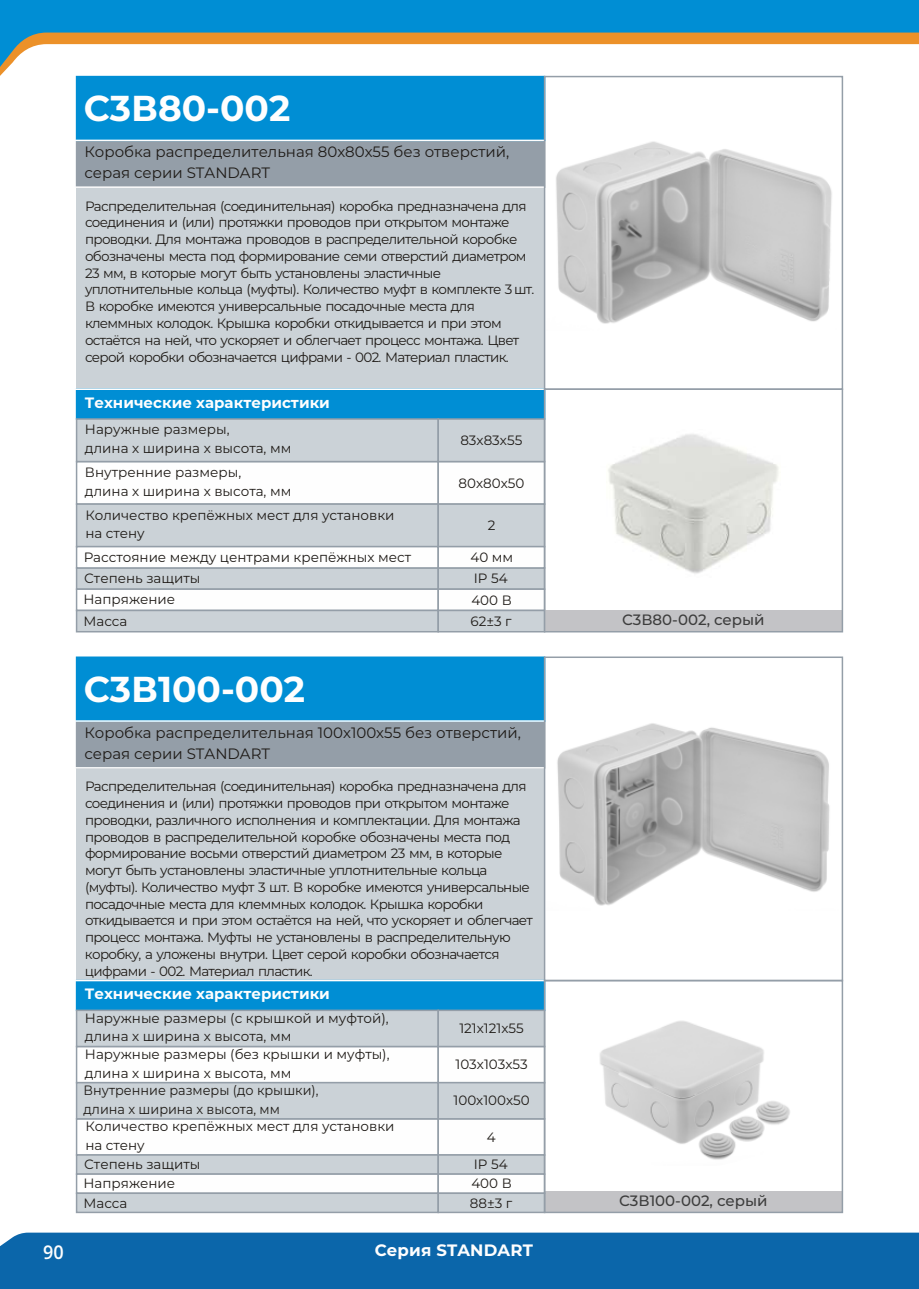
<style>
.page{position:relative;width:919px;height:1289px;background:#fff}
.page>*{position:absolute;margin:0;border:0;box-sizing:border-box;transform-origin:0 0}
.t1{font:700 36px "Montserrat";color:#fefefe}
.t2{font:600 18.9px "Open Sans";color:#fefefe;scale:.95 1}
.t3{font:700 16.5px "Montserrat";letter-spacing:.01em;color:#fefefe}
.t4{font:15px/20.7px "Montserrat";color:#1e1a16}
.t5{font:700 15px "Montserrat";color:#fefefe}
.t6{font:500 15px "Montserrat";color:#3d3d3d}
.t7{font:13.5px/16.8px "Montserrat";letter-spacing:-.05em;color:#1e1a16}
.t8{font:13.5px/18.6px "Montserrat";color:#1e1a16}
.t9{font:13.5px/18.6px "Montserrat";color:#1e1a16;scale:.95 1}
</style>
<div class="page">
<svg style="left:0;top:67px;width:843px;height:9px"></svg>
<svg style="left:0;top:0;width:918px;height:67px"></svg>
<div style="left:0;top:1232px;width:918px;height:56px;background:#0b66aa"></div>
<div style="left:77px;top:77px;width:467px;height:554px;background:#cbd2d7"></div>
<div style="left:76px;top:140px;width:469px;height:48px;background:#949ea8;border:2px solid #949ea8"></div>
<div style="left:76px;top:76px;width:469px;height:65px;background:#008ed4;border:2px solid #008ed4"></div>
<hr style="left:74px;top:140px;width:470px;height:1px;background:#fefefe">
<hr style="left:74px;top:186px;width:470px;height:2px;background:#fefefe">
<div style="left:76px;top:388px;width:469px;height:32px;background:#008ed4"></div>
<div style="left:76px;top:461px;width:363px;height:44px;background:#fefefe;border:2px solid #949ea8"></div>
<div style="left:76px;top:418px;width:363px;height:44px;background:#cbd2d7;border:2px solid #949ea8"></div>
<div style="left:76px;top:503px;width:363px;height:44px;background:#cbd2d7;border:2px solid #949ea8"></div>
<div style="left:76px;top:567px;width:363px;height:23px;background:#cbd2d7;border:2px solid #949ea8"></div>
<div style="left:76px;top:588px;width:363px;height:23px;background:#fefefe;border:2px solid #949ea8"></div>
<div style="left:76px;top:609px;width:363px;height:23px;background:#cbd2d7;border:2px solid #949ea8"></div>
<div style="left:76px;top:546px;width:363px;height:22px;background:#fefefe;border:2px solid #949ea8"></div>
<div style="left:437px;top:461px;width:108px;height:44px;background:#fefefe;border:2px solid #949ea8"></div>
<div style="left:437px;top:418px;width:108px;height:44px;background:#cbd2d7;border:2px solid #949ea8"></div>
<div style="left:437px;top:503px;width:108px;height:44px;background:#cbd2d7;border:2px solid #949ea8"></div>
<div style="left:437px;top:567px;width:108px;height:23px;background:#cbd2d7;border:2px solid #949ea8"></div>
<div style="left:437px;top:588px;width:108px;height:23px;background:#fefefe;border:2px solid #949ea8"></div>
<div style="left:437px;top:609px;width:108px;height:23px;background:#cbd2d7;border:2px solid #949ea8"></div>
<div style="left:437px;top:546px;width:108px;height:22px;background:#fefefe;border:2px solid #949ea8"></div>
<hr style="left:74px;top:388px;width:470px;height:2px;background:#fefefe">
<div style="left:544px;top:610px;width:298px;height:21px;background:#c3c3c6"></div>
<div style="left:544px;top:1191px;width:298px;height:21px;background:#c3c3c6"></div>
<div style="left:544px;top:76px;width:299px;height:314px;border:2px solid #949ea8"></div>
<div style="left:544px;top:388px;width:299px;height:244px;border:2px solid #949ea8"></div>
<div style="left:77px;top:657px;width:467px;height:555px;background:#cbd2d7"></div>
<div style="left:76px;top:720px;width:469px;height:48px;background:#949ea8;border:2px solid #949ea8"></div>
<div style="left:76px;top:656px;width:469px;height:65px;background:#008ed4;border:2px solid #008ed4"></div>
<hr style="left:74px;top:720px;width:470px;height:1px;background:#fefefe">
<hr style="left:74px;top:767px;width:470px;height:1px;background:#fefefe">
<div style="left:76px;top:979px;width:469px;height:32px;background:#008ed4;border:2px solid #008ed4"></div>
<div style="left:76px;top:1045px;width:363px;height:38px;background:#fefefe;border:2px solid #949ea8"></div>
<div style="left:76px;top:1118px;width:363px;height:37px;background:#fefefe;border:2px solid #949ea8"></div>
<div style="left:76px;top:1009px;width:363px;height:38px;background:#cbd2d7;border:2px solid #949ea8"></div>
<div style="left:76px;top:1081px;width:363px;height:38px;background:#cbd2d7;border:2px solid #949ea8"></div>
<div style="left:76px;top:1154px;width:363px;height:20px;background:#cbd2d7;border:2px solid #949ea8"></div>
<div style="left:76px;top:1173px;width:363px;height:20px;background:#fefefe;border:2px solid #949ea8"></div>
<div style="left:76px;top:1192px;width:363px;height:21px;background:#cbd2d7;border:2px solid #949ea8"></div>
<div style="left:437px;top:1045px;width:108px;height:38px;background:#fefefe;border:2px solid #949ea8"></div>
<div style="left:437px;top:1118px;width:108px;height:37px;background:#fefefe;border:2px solid #949ea8"></div>
<div style="left:437px;top:1009px;width:108px;height:38px;background:#cbd2d7;border:2px solid #949ea8"></div>
<div style="left:437px;top:1081px;width:108px;height:38px;background:#cbd2d7;border:2px solid #949ea8"></div>
<div style="left:437px;top:1154px;width:108px;height:20px;background:#cbd2d7;border:2px solid #949ea8"></div>
<div style="left:437px;top:1173px;width:108px;height:20px;background:#fefefe;border:2px solid #949ea8"></div>
<div style="left:437px;top:1192px;width:108px;height:21px;background:#cbd2d7;border:2px solid #949ea8"></div>
<hr style="left:74px;top:979px;width:470px;height:2px;background:#fefefe">
<img style="left:546px;top:135px;width:286px;height:196px">
<img style="left:608px;top:434px;width:171px;height:140px">
<img style="left:557px;top:723px;width:273px;height:183px">
<img style="left:600px;top:1021px;width:190px;height:139px">
<div style="left:544px;top:656px;width:299px;height:325px;border:2px solid #949ea8"></div>
<div style="left:544px;top:979px;width:299px;height:234px;border:2px solid #949ea8"></div>
<h1 class="t1" style="left:84px;top:86px;width:208px">С3В80-002</h1>
<p class="t4" style="left:84px;top:142px;width:426px">Коробка распределительная 80х80х55 без отверстий, серая серии STANDART</p>
<p class="t7" style="left:85px;top:197px;width:451px">Распределительная (соединительная) коробка предназначена для соединения и (или) протяжки проводов при открытом монтаже проводки. Для монтажа проводов в распределительной коробке обозначены места под формирование семи отверстий диаметром 23 мм, в которые могут быть установлены эластичные уплотнительные кольца (муфты). Количество муфт в комплекте 3 шт.<br>В коробке имеются универсальные посадочные места для клеммных колодок. Крышка коробки откидывается и при этом остаётся на ней, что ускоряет и облегчает процесс монтажа. Цвет серой коробки обозначается цифрами - 002. Материал пластик.</p>
<p class="t5" style="left:85px;top:393px;width:246px">Технические характеристики</p>
<p class="t8" style="left:85px;top:420px;width:208px">Наружные размеры,<br>длина х ширина х высота, мм</p>
<p class="t8" style="left:85px;top:463px;width:208px">Внутренние размеры,<br>длина х ширина х высота, мм</p>
<p class="t8" style="left:85px;top:505px;width:311px">Количество крепёжных мест для установки на стену</p>
<p class="t8" style="left:83px;top:546px;width:329px;line-height:21.1px">Расстояние между центрами крепёжных мест<br>Степень защиты<br>Напряжение<br>Масса</p>
<p class="t8" style="left:460px;top:431px;width:63px">83х83х55</p>
<p class="t8" style="left:458px;top:473px;width:67px">80х80х50</p>
<p class="t7" style="left:487px;top:517px;width:9px">2</p>
<p class="t8" style="left:470px;top:546px;width:44px;line-height:21.3px">40 мм<br>IP 54<br>400 В<br>62±3 г</p>
<h1 class="t1" style="left:84px;top:667px;width:223px">С3В100-002</h1>
<p class="t4" style="left:84px;top:722px;width:438px">Коробка распределительная 100х100х55 без отверстий, серая серии STANDART</p>
<p class="t7" style="left:85px;top:778px;width:449px">Распределительная (соединительная) коробка предназначена для соединения и (или) протяжки проводов при открытом монтаже проводки, различного исполнения и комплектации. Для монтажа проводов в распределительной коробке обозначены места под формирование восьми отверстий диаметром 23 мм, в которые могут быть установлены эластичные уплотнительные кольца (муфты). Количество муфт 3 шт. В коробке имеются универсальные посадочные места для клеммных колодок. Крышка коробки откидывается и при этом остаётся на ней, что ускоряет и облегчает процесс монтажа. Муфты не установлены в распределительную коробку, а уложены внутри. Цвет серой коробки обозначается цифрами - 002. Материал пластик.</p>
<p class="t5" style="left:85px;top:984px;width:246px">Технические характеристики</p>
<p class="t8" style="left:85px;top:1008px;width:306px">Наружные размеры (с крышкой и муфтой), длина х ширина х высота, мм<br>Наружные размеры (без крышки и муфты), длина х ширина х высота, мм</p>
<p class="t9" style="left:84px;top:1080px;width:249px">Внутренние размеры (до крышки), длина х ширина х высота, мм</p>
<p class="t8" style="left:85px;top:1116px;width:311px">Количество крепёжных мест для установки на стену</p>
<p class="t8" style="left:83px;top:1154px;width:118px;line-height:19px">Степень защиты<br>Напряжение<br>Масса</p>
<p class="t8" style="left:459px;top:1018px;width:66px">121х121х55</p>
<p class="t8" style="left:455px;top:1055px;width:74px">103х103х53</p>
<p class="t8" style="left:453px;top:1091px;width:78px">100х100х50</p>
<p class="t7" style="left:486px;top:1128px;width:10px">4</p>
<p class="t7" style="left:470px;top:1154px;width:44px;line-height:19.2px">IP 54<br>400 В<br>88±3 г</p>
<h2 class="t2" style="left:43px;top:1244px;width:23px">90</h2>
<p class="t3" style="left:375px;top:1239px;width:159px">Серия STANDART</p>
<p class="t6" style="left:622px;top:610px;width:144px">С3В80-002, серый</p>
<p class="t6" style="left:619px;top:1191px;width:150px">С3В100-002, серый</p>
</div>
